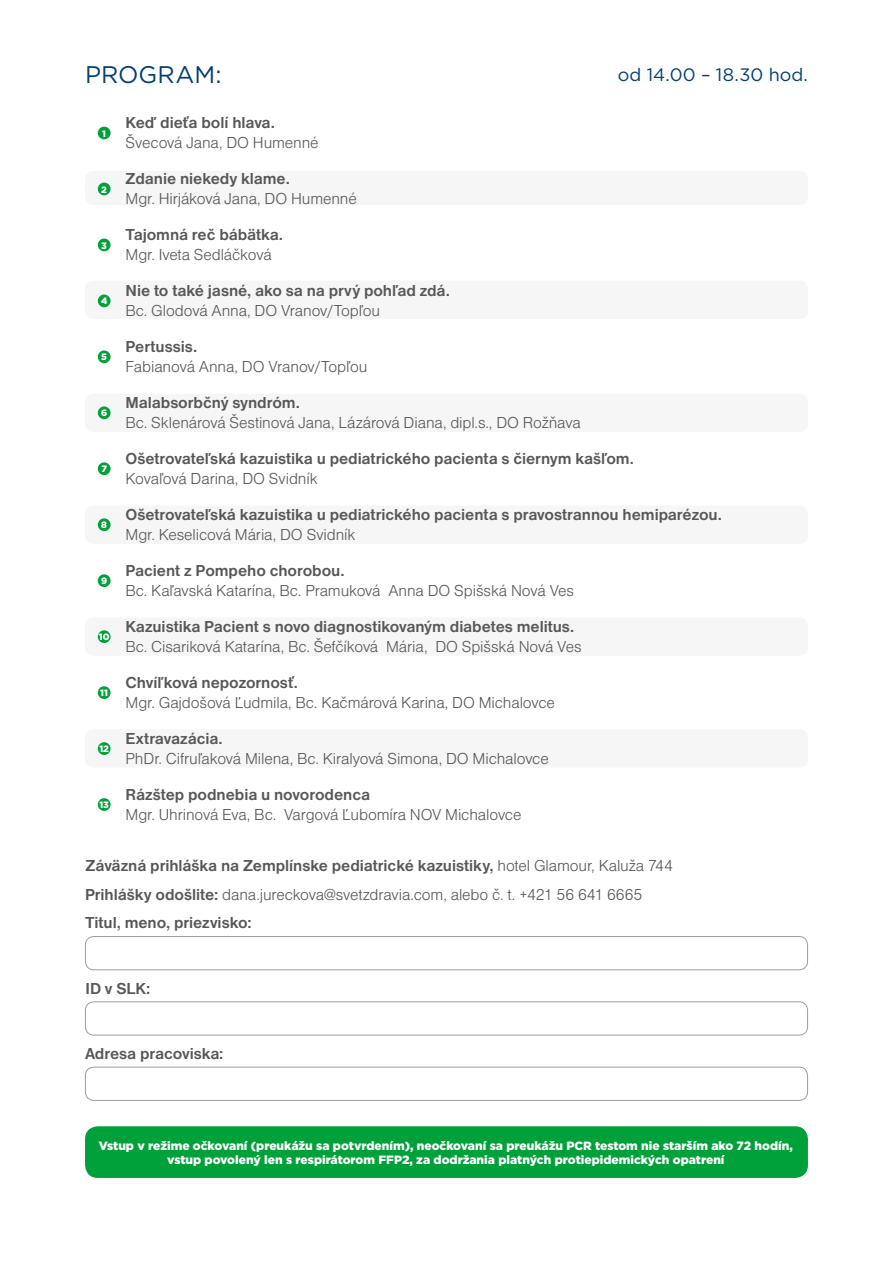
<style>
.page{position:relative;width:893px;height:1263px;background:#fff}
.page>*{position:absolute;margin:0;border:0;box-sizing:border-box;transform-origin:0 0}
.t1{font:24px "Gotham";color:#003e75}
.t2{font:18px "Gotham";color:#003e75}
.t3{font:16.5px "Nimbus Sans DOT Ligh";letter-spacing:-.01em;color:#575756}
.t4{font:700 16.5px "Nimbus Sans DOT";letter-spacing:-.005em;color:#575756}
.t5{font:900 12px/14.4px "Gotham";color:#fff;text-align:center}
.t6{font:900 9.3px "Gotham";color:#fff}
.s1{font-family:"Nimbus Sans DOT Ligh";font-weight:400}
.s2{font-family:"Nimbus Sans DOT";font-weight:700}
</style>
<div class="page">
<div style="left:85px;top:281px;width:723px;height:38px;background:#f6f6f6;border-radius:9px"></div>
<div style="left:85px;top:394px;width:723px;height:38px;background:#f6f6f6;border-radius:9px"></div>
<div style="left:85px;top:506px;width:723px;height:38px;background:#f6f6f6;border-radius:9px"></div>
<div style="left:85px;top:617px;width:723px;height:39px;background:#f6f6f6;border-radius:9px"></div>
<div style="left:85px;top:729px;width:723px;height:38px;background:#f6f6f6;border-radius:9px"></div>
<div style="left:85px;top:171px;width:723px;height:34px;background:#f6f6f6;border-radius:9px"></div>
<div style="left:98px;top:127px;width:13px;height:12px;background:#00a13a;border-radius:50%"></div>
<div style="left:98px;top:183px;width:13px;height:12px;background:#00a13a;border-radius:50%"></div>
<div style="left:98px;top:239px;width:13px;height:12px;background:#00a13a;border-radius:50%"></div>
<div style="left:98px;top:294px;width:13px;height:13px;background:#00a13a;border-radius:50%"></div>
<div style="left:98px;top:350px;width:13px;height:13px;background:#00a13a;border-radius:50%"></div>
<div style="left:98px;top:406px;width:13px;height:13px;background:#00a13a;border-radius:50%"></div>
<div style="left:98px;top:462px;width:13px;height:13px;background:#00a13a;border-radius:50%"></div>
<div style="left:98px;top:518px;width:13px;height:13px;background:#00a13a;border-radius:50%"></div>
<div style="left:98px;top:574px;width:13px;height:13px;background:#00a13a;border-radius:50%"></div>
<div style="left:98px;top:630px;width:13px;height:13px;background:#00a13a;border-radius:50%"></div>
<div style="left:98px;top:686px;width:13px;height:13px;background:#00a13a;border-radius:50%"></div>
<div style="left:98px;top:742px;width:13px;height:13px;background:#00a13a;border-radius:50%"></div>
<div style="left:98px;top:798px;width:13px;height:13px;background:#00a13a;border-radius:50%"></div>
<div style="left:85px;top:936px;width:723px;height:34px;border:1px solid #9d9d9c;border-radius:9px"></div>
<div style="left:85px;top:1001px;width:723px;height:34px;border:1px solid #9d9d9c;border-radius:9px"></div>
<div style="left:85px;top:1067px;width:723px;height:34px;border:1px solid #9d9d9c;border-radius:9px"></div>
<div style="left:85px;top:1126px;width:723px;height:52px;background:#00a13a;border-radius:13px"></div>
<h1 class="t1" style="left:85px;top:59px;width:138px">PROGRAM:</h1>
<p class="t2" style="left:618px;top:63px;width:192px">od 14.00 – 18.30 hod.</p>
<p class="t6" style="left:102px;top:127px;width:5px">1</p>
<p class="t6" style="left:101px;top:183px;width:7px">2</p>
<p class="t6" style="left:101px;top:239px;width:7px">3</p>
<p class="t6" style="left:101px;top:295px;width:8px">4</p>
<p class="t6" style="left:101px;top:351px;width:7px">5</p>
<p class="t6" style="left:101px;top:407px;width:8px">6</p>
<p class="t6" style="left:101px;top:463px;width:7px">7</p>
<p class="t6" style="left:101px;top:519px;width:7px">8</p>
<p class="t6" style="left:101px;top:575px;width:8px">9</p>
<p class="t6" style="left:99px;top:630px;width:12px">10</p>
<p class="t6" style="left:100px;top:686px;width:9px">11</p>
<p class="t6" style="left:99px;top:742px;width:11px">12</p>
<p class="t6" style="left:99px;top:798px;width:11px">13</p>
<p class="t4" style="left:126px;top:113px;width:151px">Keď dieťa bolí hlava.</p>
<p class="t3" style="left:126px;top:133px;width:195px">Švecová Jana, DO Humenné</p>
<p class="t4" style="left:126px;top:169px;width:166px">Zdanie niekedy klame.</p>
<p class="t3" style="left:126px;top:189px;width:233px">Mgr. Hirjáková Jana, DO Humenné</p>
<p class="t4" style="left:126px;top:225px;width:159px">Tajomná reč bábätka.</p>
<p class="t3" style="left:126px;top:245px;width:148px">Mgr. Iveta Sedláčková</p>
<p class="t4" style="left:126px;top:281px;width:326px">Nie to také jasné, ako sa na prvý pohľad zdá.</p>
<p class="t3" style="left:126px;top:301px;width:256px">Bc. Glodová Anna, DO Vranov/Topľou</p>
<p class="t4" style="left:126px;top:337px;width:73px">Pertussis.</p>
<p class="t3" style="left:126px;top:357px;width:243px">Fabianová Anna, DO Vranov/Topľou</p>
<p class="t4" style="left:126px;top:393px;width:176px">Malabsorbčný syndróm.</p>
<p class="t3" style="left:126px;top:413px;width:457px">Bc. Sklenárová Šestinová Jana, Lázárová Diana, dipl.s., DO Rožňava</p>
<p class="t4" style="left:126px;top:449px;width:510px">Ošetrovateľská kazuistika u pediatrického pacienta s čiernym kašľom.</p>
<p class="t3" style="left:126px;top:469px;width:194px">Kovaľová Darina, DO Svidník</p>
<p class="t4" style="left:126px;top:505px;width:598px">Ošetrovateľská kazuistika u pediatrického pacienta s pravostrannou hemiparézou.</p>
<p class="t3" style="left:126px;top:525px;width:232px">Mgr. Keselicová Mária, DO Svidník</p>
<p class="t4" style="left:126px;top:561px;width:221px">Pacient z Pompeho chorobou.</p>
<p class="t3" style="left:126px;top:581px;width:450px">Bc. Kaľavská Katarína, Bc. Pramuková Anna DO Spišská Nová Ves</p>
<p class="t4" style="left:126px;top:617px;width:450px">Kazuistika Pacient s novo diagnostikovaným diabetes melitus.</p>
<p class="t3" style="left:126px;top:637px;width:458px">Bc. Cisariková Katarína, Bc. Šefčíková Mária, DO Spišská Nová Ves</p>
<p class="t4" style="left:126px;top:673px;width:174px">Chvíľková nepozornosť.</p>
<p class="t3" style="left:126px;top:693px;width:431px">Mgr. Gajdošová Ľudmila, Bc. Kačmárová Karina, DO Michalovce</p>
<p class="t4" style="left:126px;top:729px;width:99px">Extravazácia.</p>
<p class="t3" style="left:126px;top:749px;width:425px">PhDr. Cifruľaková Milena, Bc. Kiralyová Simona, DO Michalovce</p>
<p class="t4" style="left:126px;top:785px;width:246px">Rázštep podnebia u novorodenca</p>
<p class="t3" style="left:126px;top:805px;width:397px">Mgr. Uhrinová Eva, Bc. Vargová Ľubomíra NOV Michalovce</p>
<p class="t4" style="left:86px;top:856px;width:589px">Záväzná prihláška na Zemplínske pediatrické kazuistiky, <span class="s1">hotel Glamour, Kaluža 744</span></p>
<p class="t3" style="left:85px;top:886px;width:559px"><span class="s2">Prihlášky odošlite:</span> dana.jureckova@svetzdravia.com, alebo č. t. +421 56 641 6665</p>
<p class="t4" style="left:85px;top:913px;width:168px">Titul, meno, priezvisko:</p>
<p class="t4" style="left:86px;top:979px;width:66px">ID v SLK:</p>
<p class="t4" style="left:85px;top:1044px;width:140px">Adresa pracoviska:</p>
<p class="t5" style="left:99px;top:1138px;width:696px">Vstup v režime očkovaní (preukážu sa potvrdením), neočkovaní sa preukážu PCR testom nie starším ako 72 hodín, vstup povolený len s respirátorom FFP2, za dodržania platných protiepidemických opatrení</p>
</div>
